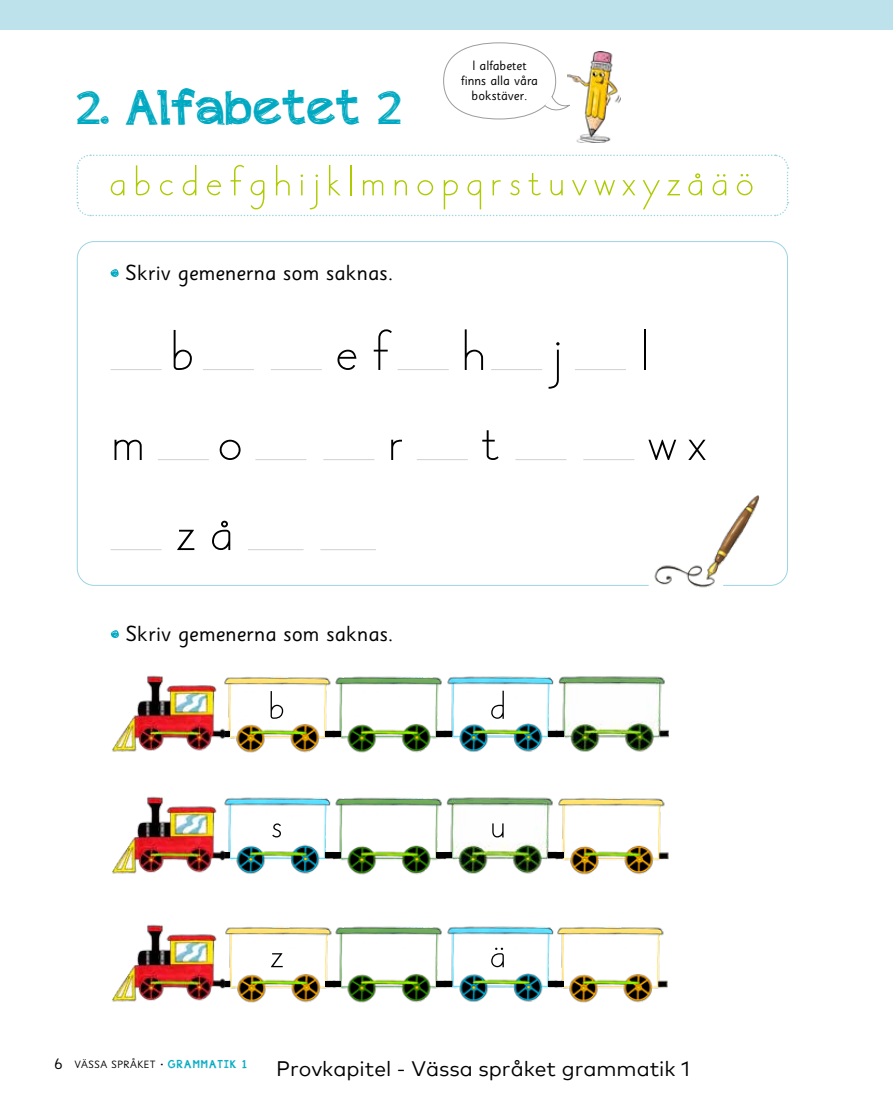
<style>
.page{position:relative;width:893px;height:1106px;background:#fff}
.page>*{position:absolute;margin:0;border:0;box-sizing:border-box;transform-origin:0 0}
.t1{font:78px "Majema Skol";color:#000}
.t2{font:58.5px "Majema Skol";letter-spacing:.09em;color:#afca00}
.t3{font:54px "Majema Skol";color:#000}
.t4{font:48px "appleberry";letter-spacing:.02em;color:#00a9c1}
.t5{font:21.75px "Sassoon Sans Std";color:#000}
.t6{font:21px "Mark OT";color:#000}
.t7{font:13.5px/15px "Sassoon Sans Std";color:#000;text-align:center}
.t8{font:10.5px "Sassoon Sans Std";letter-spacing:.04em;color:#000}
.s1{font-size:15px}
.s2{font-family:"appleberry";font-size:11.25px;color:#00a9c1}
</style>
<div class="page">
<div style="left:0;top:0;width:893px;height:30px;background:#bee2eb"></div>
<svg style="left:110px;top:269px;width:9px;height:8px"></svg>
<hr style="left:111px;top:369px;width:51px;height:1px;background:#cfd0d0">
<hr style="left:203px;top:369px;width:51px;height:1px;background:#cfd0d0">
<hr style="left:271px;top:369px;width:51px;height:1px;background:#cfd0d0">
<hr style="left:398px;top:369px;width:51px;height:1px;background:#cfd0d0">
<hr style="left:491px;top:369px;width:51px;height:1px;background:#cfd0d0">
<hr style="left:575px;top:369px;width:51px;height:1px;background:#cfd0d0">
<hr style="left:158px;top:459px;width:51px;height:1px;background:#cfd0d0">
<hr style="left:255px;top:459px;width:51px;height:1px;background:#cfd0d0">
<hr style="left:323px;top:459px;width:51px;height:1px;background:#cfd0d0">
<hr style="left:417px;top:459px;width:51px;height:1px;background:#cfd0d0">
<hr style="left:515px;top:459px;width:51px;height:1px;background:#cfd0d0">
<hr style="left:583px;top:459px;width:51px;height:1px;background:#cfd0d0">
<hr style="left:111px;top:549px;width:51px;height:1px;background:#cfd0d0">
<hr style="left:248px;top:549px;width:55px;height:1px;background:#cfd0d0">
<hr style="left:320px;top:549px;width:56px;height:1px;background:#cfd0d0">
<svg style="left:544px;top:95px;width:23px;height:16px"></svg>
<img style="left:567px;top:52px;width:53px;height:90px">
<img style="left:654px;top:495px;width:118px;height:93px">
<svg style="left:111px;top:630px;width:8px;height:8px"></svg>
<img style="left:564px;top:927px;width:104px;height:76px">
<img style="left:446px;top:676px;width:96px;height:76px">
<img style="left:349px;top:676px;width:97px;height:77px">
<img style="left:226px;top:677px;width:123px;height:76px">
<img style="left:542px;top:676px;width:127px;height:76px">
<div style="left:222px;top:730px;width:8px;height:6px;background:#000"></div>
<img style="left:112px;top:675px;width:114px;height:77px">
<div style="left:326px;top:731px;width:15px;height:6px;background:#000"></div>
<div style="left:436px;top:731px;width:16px;height:6px;background:#000"></div>
<div style="left:548px;top:731px;width:15px;height:6px;background:#000"></div>
<img style="left:226px;top:797px;width:107px;height:77px">
<img style="left:333px;top:797px;width:97px;height:78px">
<img style="left:570px;top:798px;width:99px;height:77px">
<img style="left:430px;top:797px;width:140px;height:77px">
<div style="left:222px;top:852px;width:8px;height:6px;background:#000"></div>
<img style="left:112px;top:796px;width:114px;height:78px">
<div style="left:326px;top:852px;width:15px;height:6px;background:#000"></div>
<div style="left:436px;top:852px;width:16px;height:6px;background:#000"></div>
<div style="left:548px;top:852px;width:15px;height:6px;background:#000"></div>
<img style="left:446px;top:926px;width:118px;height:76px">
<img style="left:350px;top:926px;width:96px;height:77px">
<img style="left:226px;top:927px;width:124px;height:76px">
<div style="left:222px;top:980px;width:8px;height:6px;background:#000"></div>
<img style="left:112px;top:924px;width:114px;height:78px">
<div style="left:326px;top:980px;width:15px;height:6px;background:#000"></div>
<div style="left:436px;top:980px;width:16px;height:6px;background:#000"></div>
<div style="left:548px;top:980px;width:15px;height:6px;background:#000"></div>
<svg style="left:76px;top:154px;width:713px;height:63px"></svg>
<h3 class="t4" style="left:77px;top:73px;width:326px">2. Alfabetet 2</h3>
<p class="t7" style="left:461px;top:58px;width:78px">I alfabetet finns alla våra bokstäver.</p>
<h2 class="t2" style="left:109px;top:159px;width:647px">abcdefghijklmnopqrstuvwxyzåäö</h2>
<p class="t5" style="left:125px;top:259px;width:269px">Skriv gemenerna som saknas.</p>
<h1 class="t1" style="left:170px;top:321px;width:28px">b</h1>
<h1 class="t1" style="left:335px;top:321px;width:316px">ef h j l</h1>
<h1 class="t1" style="left:111px;top:411px;width:134px">m o</h1>
<h1 class="t1" style="left:387px;top:411px;width:114px">r t</h1>
<h1 class="t1" style="left:647px;top:411px;width:61px">wx</h1>
<h1 class="t1" style="left:176px;top:501px;width:60px">zå</h1>
<p class="t5" style="left:126px;top:620px;width:269px">Skriv gemenerna som saknas.</p>
<h3 class="t3" style="left:268px;top:685px;width:20px">b</h3>
<h3 class="t3" style="left:489px;top:685px;width:19px">d</h3>
<h3 class="t3" style="left:270px;top:803px;width:14px">s</h3>
<h3 class="t3" style="left:489px;top:803px;width:18px">u</h3>
<h3 class="t3" style="left:270px;top:933px;width:15px">z</h3>
<h3 class="t3" style="left:489px;top:933px;width:19px">ä</h3>
<p class="t8" style="left:54px;top:1057px;width:194px"><span class="s1">6</span> VÄSSA SPRÅKET • <span class="s2">GRAMMATIK 1</span></p>
<p class="t6" style="left:276px;top:1055px;width:415px">Provkapitel - Vässa språket grammatik 1</p>
</div>
